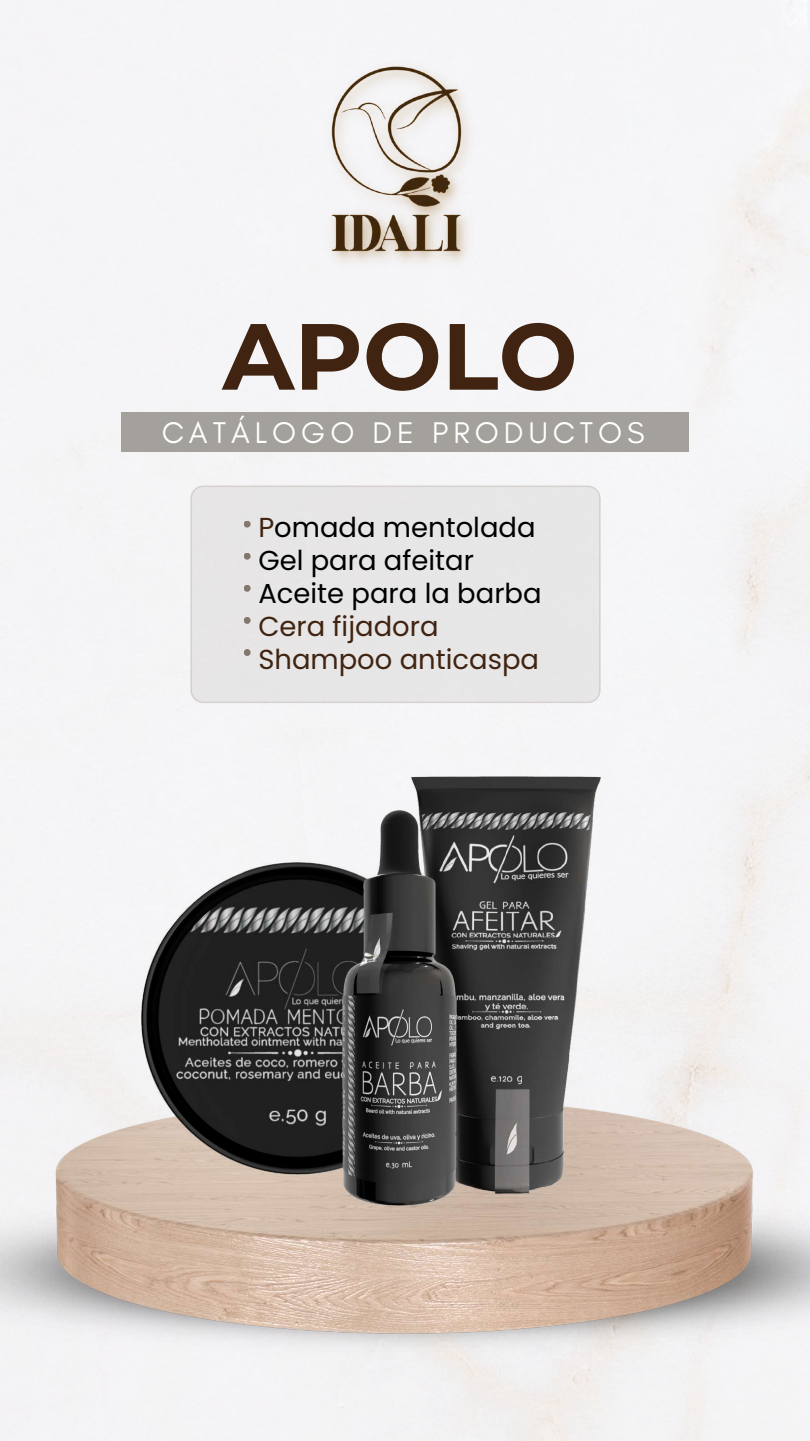
<style>
.page{position:relative;width:810px;height:1441px;background:#fff}
.page>*{position:absolute;margin:0;border:0;box-sizing:border-box;transform-origin:0 0}
.t1{font:700 93.7px "Montserrat";color:#402411}
.t2{font:30.5px "Glacial Indifference";letter-spacing:.165em;color:#fff}
.t3{font:27.4px/33px "Poppins";color:#000}
.t4{font:27.4px/33px "Poppins";color:#402411}
.s1{color:#402411}
</style>
<div class="page">
<div style="left:0;top:0;width:810px;height:1440px;background:#f5f4f7"></div>
<div style="left:121px;top:412px;width:568px;height:39px;background:#a4a19c"></div>
<img style="left:323px;top:57px;width:153px;height:214px">
<div style="left:191px;top:485px;width:410px;height:218px;background:#e7e6e7"></div>
<div style="left:244px;top:520px;width:7px;height:7px;background:#82786c;border-radius:50%"></div>
<div style="left:244px;top:552px;width:7px;height:7px;background:#82786c;border-radius:50%"></div>
<div style="left:244px;top:584px;width:7px;height:7px;background:#82786c;border-radius:50%"></div>
<div style="left:244px;top:616px;width:7px;height:7px;background:#82786c;border-radius:50%"></div>
<div style="left:244px;top:649px;width:7px;height:7px;background:#82786c;border-radius:50%"></div>
<img style="left:0;top:1098px;width:810px;height:261px">
<img style="left:142px;top:862px;width:201px;height:311px">
<img style="left:412px;top:776px;width:188px;height:417px">
<img style="left:343px;top:810px;width:114px;height:394px">
<h1 class="t1" style="left:223px;top:299px;width:357px">APOLO</h1>
<p class="t2" style="left:162px;top:414px;width:484px">CATÁLOGO DE PRODUCTOS</p>
<p class="t3" style="left:258px;top:511px;width:285px"><span class="s1">P</span>omada mentolada<br>Gel para afeitar<br>Aceite para la barba</p>
<p class="t4" style="left:258px;top:610px;width:282px">Cera fijadora<br>Shampoo anticaspa</p>
</div>
